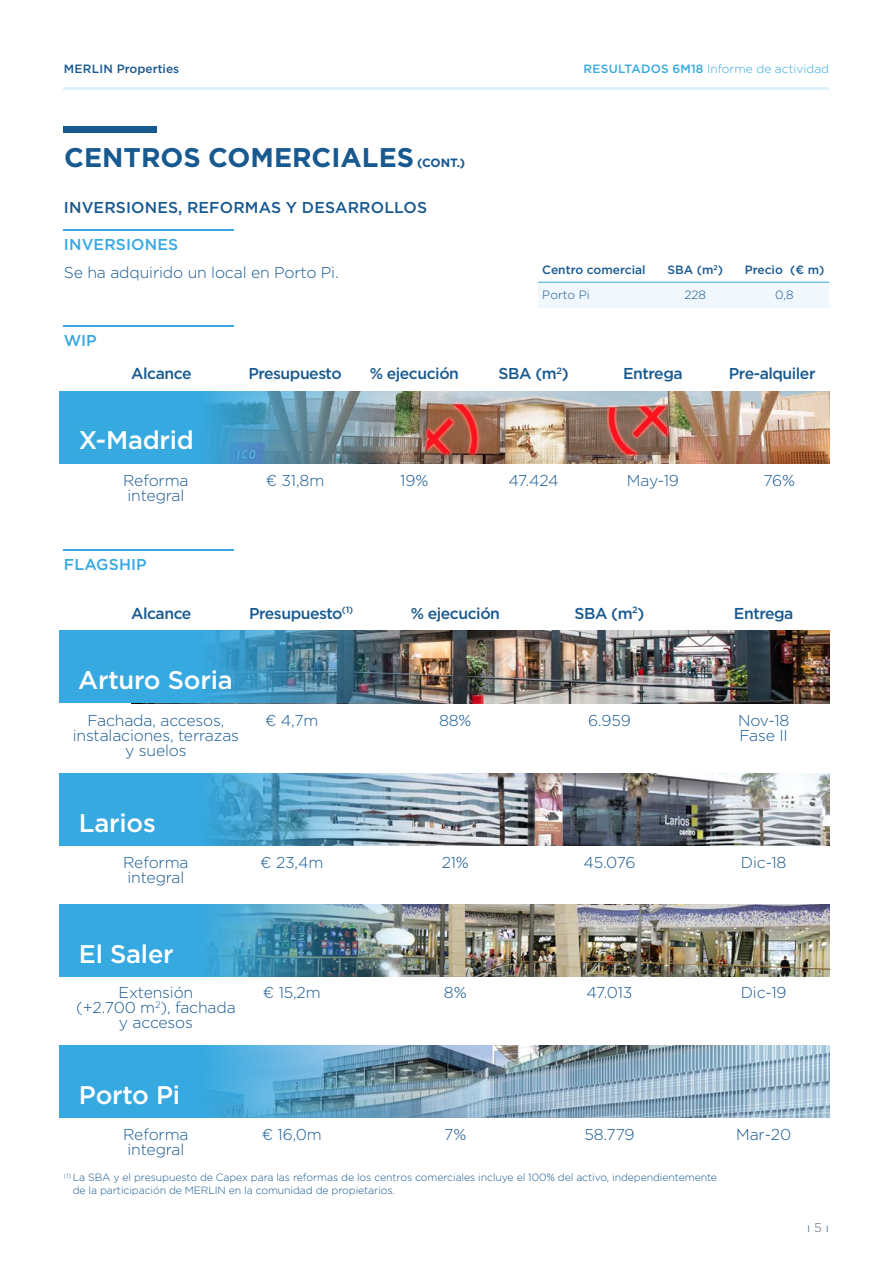
<style>
.page{position:relative;width:893px;height:1263px;background:#fff}
.page>*{position:absolute;margin:0;border:0;box-sizing:border-box;transform-origin:0 0}
.t1{font:700 27px "Gotham Pro";color:#185990}
.t2{font:500 25.5px "Gotham Pro";letter-spacing:-.01em;color:#fff}
.t3{font:300 15.75px/15px "Gotham Pro";letter-spacing:-.01em;color:#185990}
.t4{font:500 15.75px "Gotham Pro";letter-spacing:-.03em;color:#185990}
.t5{font:500 15.75px "Gotham Pro";letter-spacing:.01em;color:#185990}
.t6{font:500 15.75px "Gotham Pro";letter-spacing:.01em;color:#36a9e1}
.t7{font:300 12.75px "Gotham Pro";color:#185990}
.t8{font:500 12px "Gotham Pro";color:#185990}
.t9{font:300 12px "Gotham Pro";color:#36a9e1}
.t10{font:300 12px "Gotham Pro";color:#185990}
.t11{font:700 12px "Gotham Pro";color:#185990}
.t12{font:300 10.5px/12.6px "Gotham Pro";letter-spacing:-.01em;color:#185990}
.s1{font-weight:500}
.s2{color:#626575}
</style>
<div class="page">
<hr style="left:64px;top:87px;width:765px;height:2px;background:#def1fd">
<div style="left:64px;top:127px;width:93px;height:6px;background:#185990"></div>
<hr style="left:64px;top:230px;width:170px;height:1px;background:#36a9e1">
<img style="left:437px;top:391px;width:392px;height:72px">
<img style="left:59px;top:391px;width:378px;height:72px">
<img style="left:437px;top:1045px;width:392px;height:73px">
<svg style="left:59px;top:1045px;width:378px;height:73px;background:#50a4ce"></svg>
<img style="left:437px;top:904px;width:392px;height:73px">
<img style="left:59px;top:904px;width:378px;height:73px">
<div style="left:538px;top:281px;width:291px;height:26px;background:#f0f7fd"></div>
<hr style="left:538px;top:282px;width:113px;height:1px;background:#36a9e1">
<hr style="left:651px;top:282px;width:89px;height:1px;background:#36a9e1">
<hr style="left:740px;top:282px;width:89px;height:1px;background:#36a9e1">
<hr style="left:64px;top:326px;width:170px;height:1px;background:#36a9e1">
<hr style="left:64px;top:550px;width:170px;height:1px;background:#36a9e1">
<img style="left:437px;top:631px;width:392px;height:72px">
<img style="left:59px;top:631px;width:378px;height:72px">
<img style="left:437px;top:773px;width:392px;height:72px">
<img style="left:59px;top:773px;width:378px;height:72px">
<p class="t8" style="left:64px;top:61px;width:117px">MERLIN Properties</p>
<p class="t9" style="left:584px;top:62px;width:247px"><span class="s1">RESULTADOS 6M18</span> Informe de actividad</p>
<h1 class="t1" style="left:64px;top:142px;width:351px">CENTROS COMERCIALES</h1>
<p class="t11" style="left:417px;top:156px;width:50px">(CONT.)</p>
<p class="t5" style="left:64px;top:199px;width:365px">INVERSIONES, REFORMAS Y DESARROLLOS</p>
<p class="t6" style="left:64px;top:236px;width:116px">INVERSIONES</p>
<p class="t3" style="left:64px;top:265px;width:276px">Se ha adquirido un local en Porto Pi.</p>
<p class="t6" style="left:64px;top:332px;width:34px">WIP</p>
<p class="t4" style="left:131px;top:365px;width:62px">Alcance</p>
<h2 class="t2" style="left:79px;top:426px;width:117px">X-Madrid</h2>
<p class="t3" style="left:123px;top:473px;width:67px">Reforma integral</p>
<p class="t6" style="left:64px;top:556px;width:84px">FLAGSHIP</p>
<p class="t4" style="left:248px;top:365px;width:95px">Presupuesto</p>
<p class="t4" style="left:370px;top:365px;width:91px">% ejecución</p>
<p class="t3" style="left:266px;top:473px;width:60px">€ 31,8m</p>
<p class="t3" style="left:400px;top:473px;width:30px">19%</p>
<p class="t8" style="left:542px;top:262px;width:105px">Centro comercial</p>
<p class="t8" style="left:667px;top:262px;width:57px">SBA (m<sup>2</sup>)</p>
<p class="t8" style="left:745px;top:262px;width:81px">Precio (€ m)</p>
<p class="t10" style="left:542px;top:288px;width:49px">Porto Pi</p>
<p class="t10" style="left:684px;top:289px;width:23px">228</p>
<p class="t10" style="left:775px;top:288px;width:20px">0,8</p>
<p class="t4" style="left:499px;top:365px;width:71px">SBA (m<sup>2</sup>)</p>
<p class="t3" style="left:509px;top:473px;width:52px">47.424</p>
<p class="t4" style="left:623px;top:365px;width:61px">Entrega</p>
<p class="t3" style="left:627px;top:473px;width:53px">May-19</p>
<p class="t4" style="left:729px;top:365px;width:88px">Pre-alquiler</p>
<p class="t3" style="left:763px;top:473px;width:33px">76%</p>
<p class="t4" style="left:131px;top:604px;width:62px">Alcance</p>
<p class="t4" style="left:249px;top:604px;width:105px">Presupuesto<sup>(1)</sup></p>
<h2 class="t2" style="left:78px;top:665px;width:156px">Arturo Soria</h2>
<p class="t3" style="left:73px;top:713px;width:168px;text-align:center">Fachada, accesos, instalaciones, terrazas y suelos</p>
<p class="t3" style="left:265px;top:713px;width:55px">€ 4,7m</p>
<h2 class="t2" style="left:79px;top:808px;width:78px">Larios</h2>
<p class="t3" style="left:123px;top:855px;width:67px">Reforma integral</p>
<p class="t3" style="left:260px;top:855px;width:65px">€ 23,4m</p>
<p class="t4" style="left:411px;top:604px;width:91px">% ejecución</p>
<p class="t3" style="left:439px;top:713px;width:34px">88%</p>
<p class="t3" style="left:442px;top:855px;width:29px">21%</p>
<p class="t4" style="left:575px;top:604px;width:71px">SBA (m<sup>2</sup>)</p>
<p class="t3" style="left:588px;top:713px;width:44px">6.959</p>
<p class="t3" style="left:583px;top:855px;width:54px">45.076</p>
<p class="t4" style="left:734px;top:604px;width:61px">Entrega</p>
<p class="t3" style="left:738px;top:713px;width:53px">Nov-18<br>Fase II</p>
<p class="t3" style="left:741px;top:855px;width:47px">Dic-18</p>
<h2 class="t2" style="left:79px;top:939px;width:96px">El Saler</h2>
<p class="t3" style="left:76px;top:985px;width:161px;text-align:center">Extensión<br>(+2.700 m<sup>2</sup>), fachada y accesos</p>
<p class="t3" style="left:263px;top:985px;width:59px">€ 15,2m</p>
<p class="t3" style="left:444px;top:985px;width:24px">8%</p>
<p class="t3" style="left:586px;top:985px;width:48px">47.013</p>
<p class="t3" style="left:741px;top:985px;width:47px">Dic-19</p>
<h2 class="t2" style="left:79px;top:1080px;width:103px">Porto Pi</h2>
<p class="t3" style="left:123px;top:1127px;width:67px">Reforma integral</p>
<p class="t3" style="left:262px;top:1127px;width:61px">€ 16,0m</p>
<p class="t3" style="left:444px;top:1127px;width:24px">7%</p>
<p class="t3" style="left:584px;top:1127px;width:52px">58.779</p>
<p class="t12" style="left:73px;top:1171px;width:646px;text-indent:-9px"><sup>(1)</sup> La SBA y el presupuesto de Capex para las reformas de los centros comerciales incluye el 100% del activo, independientemente de la participación de MERLIN en la comunidad de propietarios.</p>
<p class="t3" style="left:736px;top:1127px;width:57px">Mar-20</p>
<p class="t7" style="left:807px;top:1220px;width:23px">ı <span class="s2">5</span> ı</p>
</div>
